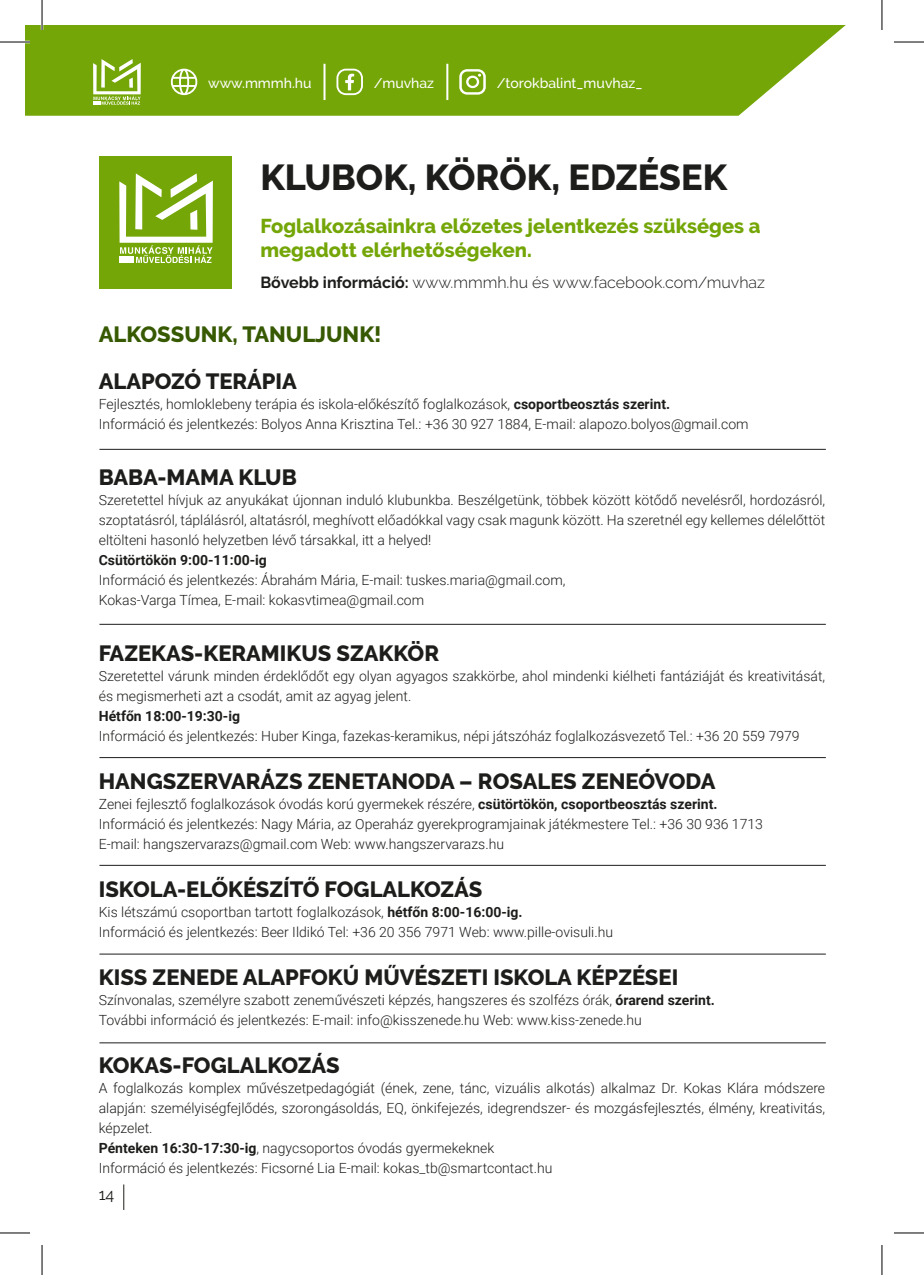
<style>
.page{position:relative;width:924px;height:1275px;background:#fff}
.page>*{position:absolute;margin:0;border:0;box-sizing:border-box;transform-origin:0 0}
.t1{font:800 36px "Raleway";color:#1d1d1b}
.Előadás_Cím_vastag{font:800 22px "Raleway";color:#1d1d1b}
.Előadás_Cím_vastag-2{font:800 22px "Raleway";color:#365902}
.Kenyerszoveg{font:800 22px "Raleway";color:#1d1d1b}
.t2{font:800 20px/24px "Raleway";color:#74a608}
.t3{font:300 16px "Raleway";color:#1d1d1b}
.t4{font:16px "Raleway";color:#1d1d1b}
.Kenyerszoveg-2{font:300 14px/20px "Roboto";color:#1d1d1b;text-align:justify}
.Kenyerszoveg-3{font:700 14px "Roboto";color:#1d1d1b}
.t5{font:500 14px "Raleway";color:#fff}
.s1{font-weight:700}
</style>
<div class="page">
<svg style="left:25px;top:25px;width:820px;height:91px;background:#7eac19"></svg>
<svg style="left:93px;top:59px;width:48px;height:46px"></svg>
<svg style="left:171px;top:69px;width:26px;height:26px"></svg>
<hr style="left:323px;top:64px;width:2px;height:36px;background:#fff">
<hr style="left:446px;top:64px;width:2px;height:36px;background:#fff">
<svg style="left:336px;top:69px;width:27px;height:26px"></svg>
<svg style="left:459px;top:69px;width:26px;height:26px"></svg>
<svg style="left:123px;top:1184px;width:1px;height:26px"></svg>
<hr style="left:99px;top:449px;width:726px;height:1px;background:#1d1d1b">
<hr style="left:99px;top:624px;width:726px;height:1px;background:#1d1d1b">
<hr style="left:99px;top:757px;width:726px;height:1px;background:#1d1d1b">
<hr style="left:99px;top:865px;width:726px;height:1px;background:#1d1d1b">
<hr style="left:99px;top:953px;width:726px;height:1px;background:#1d1d1b">
<hr style="left:99px;top:1042px;width:726px;height:1px;background:#1d1d1b">
<div style="left:99px;top:156px;width:133px;height:133px;background:#74a608"></div>
<svg style="left:119px;top:173px;width:94px;height:90px"></svg>
<div style="left:119px;top:257px;width:15px;height:6px;background:#fff"></div>
<hr style="left:0;top:41px;width:30px;height:2px;background:#fff">
<hr style="left:41px;top:0;width:2px;height:30px;background:#fff">
<hr style="left:0;top:42px;width:30px;height:1px;background:#000">
<hr style="left:893px;top:42px;width:30px;height:1px;background:#000">
<hr style="left:0;top:1232px;width:30px;height:1px;background:#000">
<hr style="left:893px;top:1232px;width:30px;height:1px;background:#000">
<hr style="left:42px;top:0;width:1px;height:30px;background:#000">
<hr style="left:42px;top:1245px;width:1px;height:30px;background:#000">
<hr style="left:881px;top:0;width:1px;height:30px;background:#000">
<hr style="left:881px;top:1245px;width:1px;height:30px;background:#000">
<p class="t5" style="left:208px;top:75px;width:105px">www.mmmh.hu</p>
<p class="t5" style="left:374px;top:75px;width:62px">/muvhaz</p>
<p class="t5" style="left:496px;top:75px;width:147px">/torokbalint_muvhaz_</p>
<p class="t1" style="left:260px;top:157px;width:468px">KLUBOK, KÖRÖK, EDZÉSEK</p>
<p class="t2" style="left:260px;top:214px;width:501px">Foglalkozásainkra előzetes jelentkezés szükséges a megadott elérhetőségeken.</p>
<p class="t3" style="left:260px;top:273px;width:506px"><span class="s1">Bővebb információ:</span> www.mmmh.hu és www.facebook.com/muvhaz</p>
<p class="Előadás_Cím_vastag-2" style="left:99px;top:322px;width:284px">ALKOSSUNK, TANULJUNK!</p>
<p class="Előadás_Cím_vastag" style="left:99px;top:368px;width:199px">ALAPOZÓ TERÁPIA</p>
<p class="Kenyerszoveg-2" style="left:99px;top:393px;width:572px">Fejlesztés, homloklebeny terápia és iskola-előkészítő foglalkozások, <span class="s1">csoportbeosztás szerint.</span></p>
<p class="Kenyerszoveg-2" style="left:99px;top:413px;width:651px">Információ és jelentkezés: Bolyos Anna Krisztina Tel.: +36 30 927 1884, E-mail: alapozo.bolyos@gmail.com</p>
<p class="Előadás_Cím_vastag" style="left:99px;top:464px;width:199px">BABA-MAMA KLUB</p>
<p class="Kenyerszoveg-2" style="left:99px;top:489px;width:727px">Szeretettel hívjuk az anyukákat újonnan induló klubunkba. Beszélgetünk, többek között kötődő nevelésről, hordozásról, szoptatásról, táplálásról, altatásról, meghívott előadókkal vagy csak magunk között. Ha szeretnél egy kellemes délelőttöt eltölteni hasonló helyzetben lévő társakkal, itt a helyed!</p>
<p class="Kenyerszoveg-3" style="left:99px;top:550px;width:169px">Csütörtökön 9:00-11:00-ig</p>
<p class="Kenyerszoveg-2" style="left:99px;top:569px;width:468px">Információ és jelentkezés: Ábrahám Mária, E-mail: tuskes.maria@gmail.com,</p>
<p class="Kenyerszoveg-2" style="left:99px;top:589px;width:327px">Kokas-Varga Tímea, E-mail: kokasvtimea@gmail.com</p>
<p class="Előadás_Cím_vastag" style="left:99px;top:640px;width:342px">FAZEKAS-KERAMIKUS SZAKKÖR</p>
<p class="Kenyerszoveg-2" style="left:99px;top:665px;width:727px">Szeretettel várunk minden érdeklődőt egy olyan agyagos szakkörbe, ahol mindenki kiélheti fantáziáját és kreativitását, és megismerheti azt a csodát, amit az agyag jelent.</p>
<p class="Kenyerszoveg-3" style="left:99px;top:706px;width:143px">Hétfőn 18:00-19:30-ig</p>
<p class="Kenyerszoveg-2" style="left:99px;top:725px;width:702px">Információ és jelentkezés: Huber Kinga, fazekas-keramikus, népi játszóház foglalkozásvezető Tel.: +36 20 559 7979</p>
<p class="Előadás_Cím_vastag" style="left:99px;top:768px;width:618px">HANGSZERVARÁZS ZENETANODA – ROSALES ZENEÓVODA</p>
<p class="Kenyerszoveg-2" style="left:99px;top:793px;width:620px">Zenei fejlesztő foglalkozások óvodás korú gyermekek részére, <span class="s1">csütörtökön, csoportbeosztás szerint.</span></p>
<p class="Kenyerszoveg-2" style="left:99px;top:813px;width:665px">Információ és jelentkezés: Nagy Mária, az Operaház gyerekprogramjainak játékmestere Tel.: +36 30 936 1713</p>
<p class="Kenyerszoveg-2" style="left:99px;top:833px;width:406px">E-mail: hangszervarazs@gmail.com Web: www.hangszervarazs.hu</p>
<p class="Előadás_Cím_vastag" style="left:99px;top:876px;width:385px">ISKOLA-ELŐKÉSZÍTŐ FOGLALKOZÁS</p>
<p class="Kenyerszoveg-2" style="left:99px;top:901px;width:425px">Kis létszámú csoportban tartott foglalkozások, <span class="s1">hétfőn 8:00-16:00-ig.</span></p>
<p class="Kenyerszoveg-2" style="left:99px;top:921px;width:515px">Információ és jelentkezés: Beer Ildikó Tel: +36 20 356 7971 Web: www.pille-ovisuli.hu</p>
<p class="Előadás_Cím_vastag" style="left:99px;top:964px;width:580px">KISS ZENEDE ALAPFOKÚ MŰVÉSZETI ISKOLA KÉPZÉSEI</p>
<p class="Kenyerszoveg-2" style="left:99px;top:989px;width:617px">Színvonalas, személyre szabott zeneművészeti képzés, hangszeres és szolfézs órák, <span class="s1">órarend szerint.</span></p>
<p class="Kenyerszoveg-2" style="left:99px;top:1009px;width:544px">További információ és jelentkezés: E-mail: info@kisszenede.hu Web: www.kiss-zenede.hu</p>
<p class="Kenyerszoveg" style="left:99px;top:1052px;width:242px">KOKAS-FOGLALKOZÁS</p>
<p class="Kenyerszoveg-2" style="left:99px;top:1077px;width:727px">A foglalkozás komplex művészetpedagógiát (ének, zene, tánc, vizuális alkotás) alkalmaz Dr. Kokas Klára módszere alapján: személyiségfejlődés, szorongásoldás, EQ, önkifejezés, idegrendszer- és mozgásfejlesztés, élmény, kreativitás, képzelet.</p>
<p class="Kenyerszoveg-2" style="left:99px;top:1137px;width:397px"><span class="s1">Pénteken 16:30-17:30-ig</span>, nagycsoportos óvodás gyermekeknek</p>
<p class="Kenyerszoveg-2" style="left:99px;top:1157px;width:455px">Információ és jelentkezés: Ficsorné Lia E-mail: kokas_tb@smartcontact.hu</p>
<p class="t4" style="left:99px;top:1184px;width:17px">14</p>
</div>
